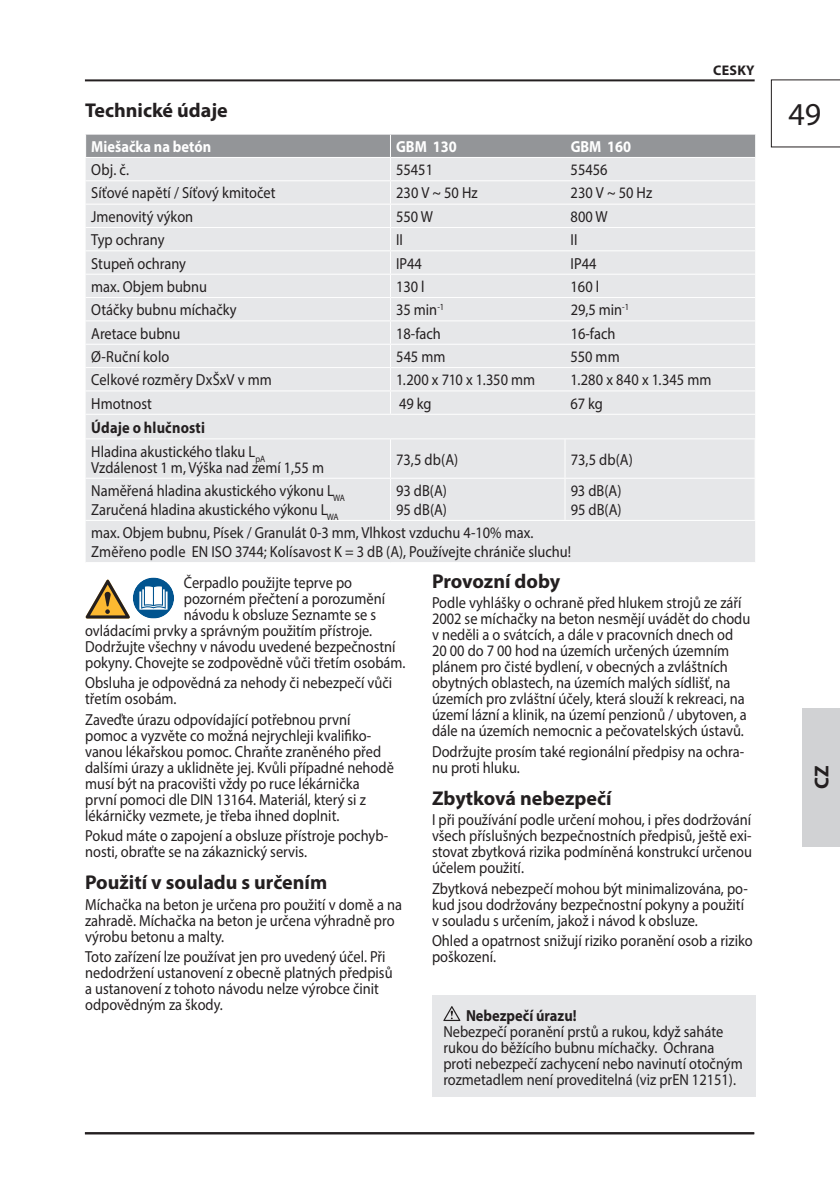
<style>
.page{position:relative;width:840px;height:1191px;background:#fff}
.page>*{position:absolute;margin:0;border:0;box-sizing:border-box;transform-origin:0 0}
.t1{font:32px "Myriad Pro";color:#231f20}
.t2{font:700 20px "Myriad Pro";color:#231f20}
.t3{font:16px/16px "Myriad Pro";color:#231f20;scale:.9 1}
.t4{font:700 16px "Myriad Pro";color:#fff;scale:.9 1}
.t5{font:700 16px "Myriad Pro";color:#231f20;scale:.9 1}
.t6{font:700 14px "Myriad Pro";letter-spacing:.02em;color:#231f20}
.s1{font-weight:700}
</style>
<div class="page">
<hr style="left:85px;top:1132px;width:668px;height:2px;background:#231f20">
<hr style="left:85px;top:79px;width:669px;height:2px;background:#231f20">
<svg style="left:770px;top:79px;width:69px;height:69px"></svg>
<hr style="left:839px;top:708px;width:1px;height:138px;background:#d1d2d4">
<div style="left:801px;top:708px;width:38px;height:138px;background:#d1d2d4"></div>
<div style="left:86px;top:415px;width:668px;height:147px;background:#e6e7e9"></div>
<svg style="left:85px;top:134px;width:669px;height:280px;background:#e0e1e3"></svg>
<hr style="left:564px;top:390px;width:190px;height:1px;background:#fff">
<hr style="left:86px;top:438px;width:304px;height:1px;background:#fff">
<hr style="left:390px;top:438px;width:174px;height:1px;background:#fff">
<hr style="left:390px;top:439px;width:1px;height:39px;background:#fff">
<hr style="left:564px;top:438px;width:191px;height:1px;background:#fff">
<hr style="left:564px;top:439px;width:1px;height:39px;background:#fff">
<hr style="left:86px;top:478px;width:304px;height:1px;background:#fff">
<hr style="left:390px;top:478px;width:174px;height:1px;background:#fff">
<hr style="left:390px;top:479px;width:1px;height:41px;background:#fff">
<hr style="left:564px;top:478px;width:191px;height:1px;background:#fff">
<hr style="left:564px;top:479px;width:1px;height:41px;background:#fff">
<hr style="left:86px;top:520px;width:304px;height:1px;background:#fff">
<hr style="left:390px;top:520px;width:174px;height:1px;background:#fff">
<hr style="left:564px;top:520px;width:191px;height:1px;background:#fff">
<svg style="left:86px;top:577px;width:88px;height:41px"></svg>
<div style="left:432px;top:994px;width:323px;height:102px;background:#e6e7e9"></div>
<svg style="left:443px;top:1006px;width:17px;height:15px"></svg>
<p class="t6" style="left:712px;top:61px;width:43px">CESKY</p>
<p class="t2" style="left:85px;top:97px;width:144px">Technické údaje</p>
<p class="t4" style="left:91px;top:136px;width:135px">Miešačka na betón</p>
<p class="t4" style="left:396px;top:136px;width:69px">GBM 130</p>
<p class="t4" style="left:570px;top:136px;width:69px">GBM 160</p>
<p class="t3" style="left:91px;top:161px;width:43px">Obj. č.</p>
<p class="t3" style="left:396px;top:161px;width:43px">55451</p>
<p class="t3" style="left:570px;top:161px;width:43px">55456</p>
<p class="t3" style="left:91px;top:185px;width:206px">Síťové napětí / Síťový kmitočet</p>
<p class="t3" style="left:396px;top:185px;width:92px">230 V ~ 50 Hz</p>
<p class="t3" style="left:570px;top:185px;width:92px">230 V ~ 50 Hz</p>
<p class="t3" style="left:91px;top:208px;width:115px">Jmenovitý výkon</p>
<p class="t3" style="left:396px;top:208px;width:42px">550 W</p>
<p class="t3" style="left:570px;top:208px;width:42px">800 W</p>
<p class="t3" style="left:91px;top:231px;width:83px">Typ ochrany</p>
<p class="t3" style="left:396px;top:231px;width:9px">II</p>
<p class="t3" style="left:570px;top:231px;width:9px">II</p>
<p class="t3" style="left:91px;top:255px;width:107px">Stupeň ochrany</p>
<p class="t3" style="left:396px;top:255px;width:30px">IP44</p>
<p class="t3" style="left:570px;top:255px;width:30px">IP44</p>
<p class="t3" style="left:91px;top:278px;width:130px">max. Objem bubnu</p>
<p class="t3" style="left:396px;top:278px;width:33px">130 l</p>
<p class="t3" style="left:570px;top:278px;width:33px">160 l</p>
<p class="t3" style="left:91px;top:302px;width:163px">Otáčky bubnu míchačky</p>
<p class="t3" style="left:396px;top:302px;width:55px">35 min<sup>-1</sup></p>
<p class="t3" style="left:570px;top:301px;width:66px">29,5 min<sup>-1</sup></p>
<p class="t3" style="left:91px;top:325px;width:101px">Aretace bubnu</p>
<p class="t3" style="left:396px;top:325px;width:51px">18-fach</p>
<p class="t3" style="left:570px;top:325px;width:51px">16-fach</p>
<p class="t3" style="left:91px;top:348px;width:88px">Ø-Ruční kolo</p>
<p class="t3" style="left:396px;top:348px;width:56px">545 mm</p>
<p class="t3" style="left:570px;top:348px;width:56px">550 mm</p>
<p class="t3" style="left:91px;top:372px;width:202px">Celkové rozměry DxŠxV v mm</p>
<p class="t3" style="left:396px;top:372px;width:156px">1.200 x 710 x 1.350 mm</p>
<p class="t3" style="left:570px;top:372px;width:158px">1.280 x 840 x 1.345 mm</p>
<p class="t3" style="left:91px;top:395px;width:69px">Hmotnost</p>
<p class="t3" style="left:399px;top:395px;width:38px">49 kg</p>
<p class="t3" style="left:570px;top:395px;width:37px">67 kg</p>
<p class="t3" style="left:91px;top:415px;width:195px;line-height:24px"><span class="s1">Údaje o hlučnosti<br></span>Hladina akustického tlaku L<sub>pA</sub></p>
<p class="t3" style="left:91px;top:459px;width:260px">Vzdálenost 1 m, Výška nad zemí 1,55 m</p>
<p class="t3" style="left:396px;top:451px;width:70px">73,5 db(A)</p>
<p class="t3" style="left:570px;top:451px;width:70px">73,5 db(A)</p>
<p class="t3" style="left:91px;top:481px;width:283px;line-height:18.8px">Naměřená hladina akustického výkonu L<sub>WA<br></sub>Zaručená hladina akustického výkonu L<sub>WA</sub></p>
<p class="t3" style="left:396px;top:481px;width:58px;line-height:18.8px">93 dB(A)<br>95 dB(A)</p>
<p class="t3" style="left:570px;top:481px;width:58px;line-height:18.8px">93 dB(A)<br>95 dB(A)</p>
<p class="t3" style="left:91px;top:523px;width:534px;line-height:18.8px">max. Objem bubnu, Písek / Granulát 0-3 mm, Vlhkost vzduchu 4-10% max.<br>Změřeno podle EN ISO 3744; Kolísavost K = 3 dB (A), Používejte chrániče sluchu!</p>
<p class="t3" style="left:184px;top:574px;width:188px">Čerpadlo použijte teprve po</p>
<p class="t3" style="left:184px;top:590px;width:225px">pozorném přečtení a porozumění</p>
<p class="t3" style="left:184px;top:606px;width:215px">návodu k obsluze Seznamte se s</p>
<p class="t3" style="left:85px;top:622px;width:320px">ovládacími prvky a správným použitím přístroje.</p>
<p class="t3" style="left:85px;top:638px;width:346px">Dodržujte všechny v návodu uvedené bezpečnostní</p>
<p class="t3" style="left:85px;top:654px;width:357px">pokyny. Chovejte se zodpovědně vůči třetím osobám.</p>
<p class="t3" style="left:85px;top:674px;width:342px">Obsluha je odpovědná za nehody či nebezpečí vůči třetím osobám.</p>
<p class="t3" style="left:85px;top:711px;width:344px">Zaveďte úrazu odpovídající potřebnou první pomoc a vyzvěte co možná nejrychleji kvalifiko&shy;vanou lékařskou pomoc. Chraňte zraněného před dalšími úrazy a uklidněte jej. Kvůli případné nehodě musí být na pracovišti vždy po ruce lékárnička první pomoci dle DIN 13164. Materiál, který si z lékárničky vezmete, je třeba ihned doplnit.</p>
<p class="t3" style="left:85px;top:827px;width:338px">Pokud máte o zapojení a obsluze přístroje pochyb&shy;nosti, obraťte se na zákaznický servis.</p>
<p class="t2" style="left:85px;top:869px;width:243px">Použití v souladu s určením</p>
<p class="t3" style="left:85px;top:896px;width:353px">Míchačka na beton je určena pro použití v domě a na zahradě. Míchačka na beton je určena výhradně pro výrobu betonu a malty.</p>
<p class="t3" style="left:85px;top:948px;width:343px">Toto zařízení lze používat jen pro uvedený účel. Při nedodržení ustanovení z obecně platných předpisů a ustanovení z tohoto návodu nelze výrobce činit odpovědným za škody.</p>
<p class="t2" style="left:432px;top:568px;width:130px">Provozní doby</p>
<p class="t3" style="left:432px;top:594px;width:355px">Podle vyhlášky o ochraně před hlukem strojů ze září 2002 se míchačky na beton nesmějí uvádět do chodu v neděli a o svátcích, a dále v pracovních dnech od 20 00 do 7 00 hod na územích určených územním plánem pro čisté bydlení, v obecných a zvláštních obytných oblastech, na územích malých sídlišť, na územích pro zvláštní účely, která slouží k rekreaci, na území lázní a klinik, na území penzionů / ubytoven, a dále na územích nemocnic a pečovatelských ústavů.</p>
<p class="t3" style="left:432px;top:743px;width:348px">Dodržujte prosím také regionální předpisy na ochra&shy;nu proti hluku.</p>
<p class="t2" style="left:432px;top:785px;width:181px">Zbytková nebezpečí</p>
<p class="t3" style="left:432px;top:811px;width:357px;text-align:justify">I při používání podle určení mohou, i přes dodržování všech příslušných bezpečnostních předpisů, ještě exi&shy;stovat zbytková rizika podmíněná konstrukcí určenou účelem použití.</p>
<p class="t3" style="left:432px;top:880px;width:352px">Zbytková nebezpečí mohou být minimalizována, po&shy;kud jsou dodržovány bezpečnostní pokyny a použití v souladu s určením, jakož i návod k obsluze.</p>
<p class="t3" style="left:432px;top:932px;width:358px">Ohled a opatrnost snižují riziko poranění osob a riziko poškození.</p>
<p class="t5" style="left:466px;top:1005px;width:124px">Nebezpečí úrazu!</p>
<p class="t3" style="left:443px;top:1023px;width:334px">Nebezpečí poranění prstů a rukou, když saháte rukou do běžícího bubnu míchačky. Ochrana proti nebezpečí zachycení nebo navinutí otočným rozmetadlem není proveditelná (viz prEN 12151).</p>
<h1 class="t1" style="left:788px;top:95px;width:34px">49</h1>
<p class="t2" style="left:808px;top:789px;width:25px;rotate:-90deg">CZ</p>
</div>
